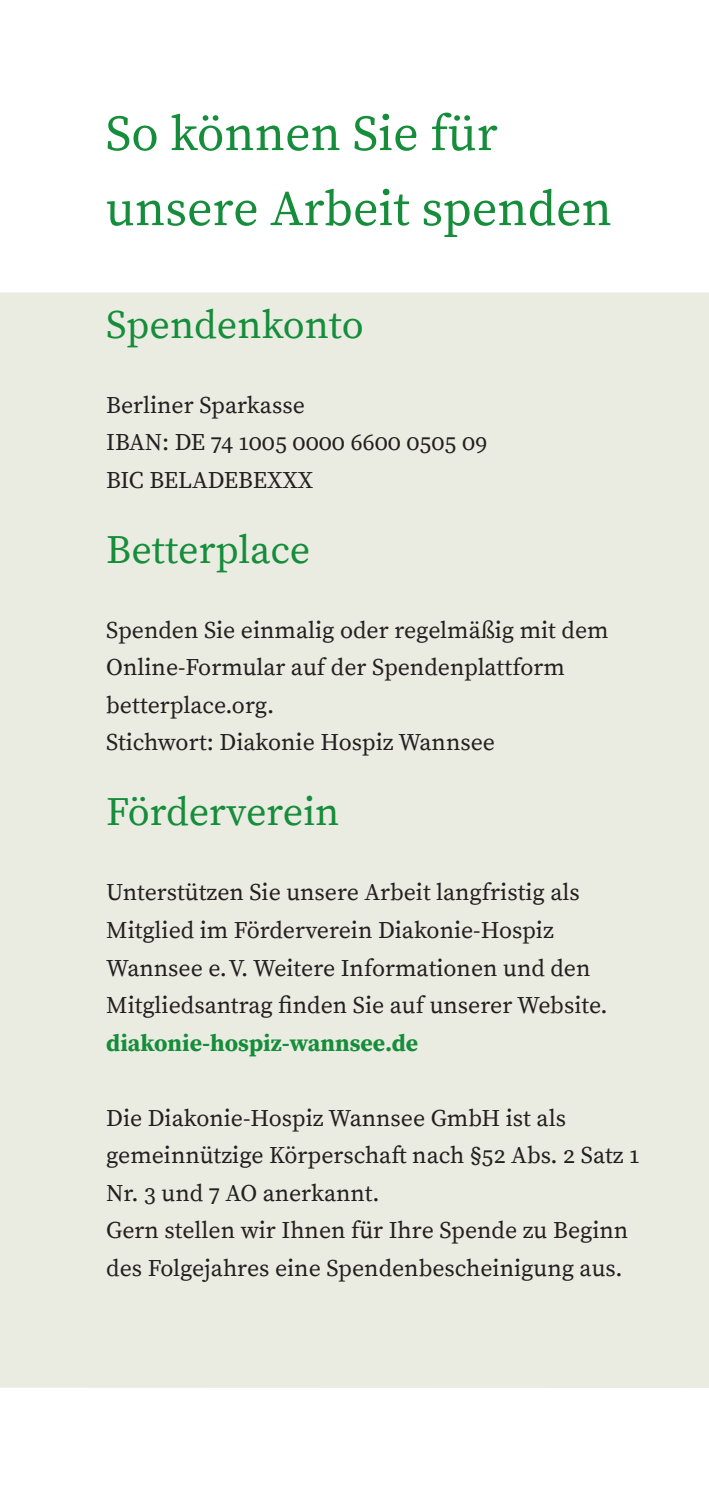
<style>
.page{position:relative;width:709px;height:1489px;background:#fff}
.page>*{position:absolute;margin:0;border:0;box-sizing:border-box;transform-origin:0 0}
.t1{font:50px/75px "Source Serif Pro";color:#168d3b}
.t2{font:40px "Source Serif Pro";color:#168d3b}
.t3{font:23.75px/37.5px "Source Serif Pro";color:#231f20}
.t4{font:700 23.75px "Source Serif Pro";color:#168d3b}
</style>
<div class="page">
<div style="left:0;top:292px;width:709px;height:1095px;background:#eaece2"></div>
<h1 class="t1" style="left:106px;top:98px;width:507px">So können Sie für unsere Arbeit spenden</h1>
<h2 class="t2" style="left:106px;top:301px;width:259px">Spendenkonto</h2>
<p class="t3" style="left:106px;top:387px;width:383px">Berliner Sparkasse<br>IBAN: DE 74 1005 0000 6600 0505 09<br>BIC BELADEBEXXX</p>
<h2 class="t2" style="left:106px;top:526px;width:206px">Betterplace</h2>
<p class="t3" style="left:106px;top:612px;width:504px">Spenden Sie einmalig oder regelmäßig mit dem Online-Formular auf der Spendenplattform betterplace.org.<br>Stichwort: Diakonie Hospiz Wannsee</p>
<h2 class="t2" style="left:106px;top:788px;width:235px">Förderverein</h2>
<p class="t3" style="left:106px;top:874px;width:503px">Unterstützen Sie unsere Arbeit langfristig als Mitglied im Förderverein Diakonie-Hospiz Wannsee e.V. Weitere Informationen und den Mitgliedsantrag finden Sie auf unserer Website.</p>
<p class="t4" style="left:106px;top:1026px;width:313px">diakonie-hospiz-wannsee.de</p>
<p class="t3" style="left:106px;top:1099px;width:535px">Die Diakonie-Hospiz Wannsee GmbH ist als gemeinnützige Körperschaft nach §52 Abs. 2 Satz 1<br>Nr. 3 und 7 AO anerkannt.<br>Gern stellen wir Ihnen für Ihre Spende zu Beginn des Folgejahres eine Spendenbescheinigung aus.</p>
</div>
